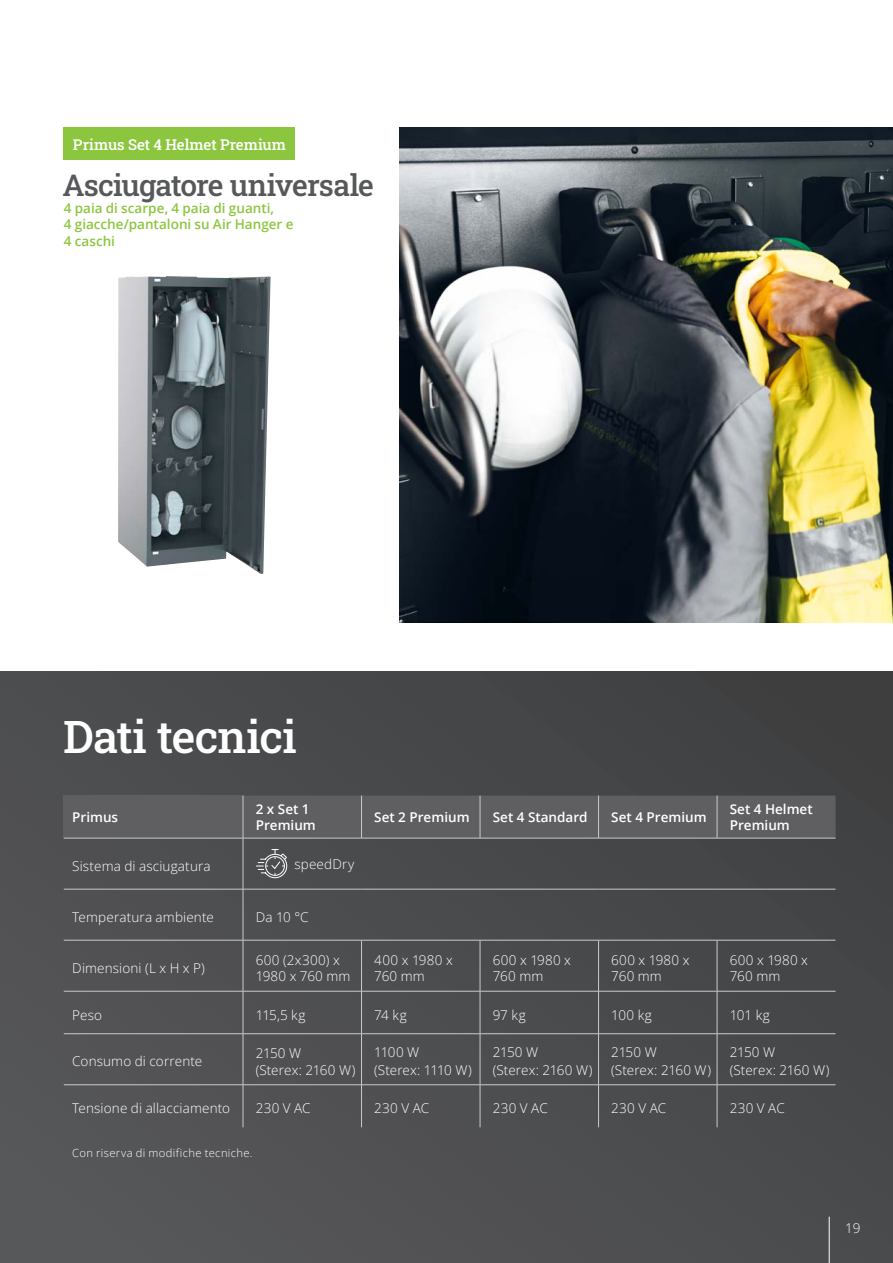
<style>
.page{position:relative;width:893px;height:1263px;background:#fff}
.page>*{position:absolute;margin:0;border:0;box-sizing:border-box;transform-origin:0 0}
.t1{font:45px "Roboto Slab";letter-spacing:-.015em;color:#fff}
.t2{font:30px "Roboto Slab";letter-spacing:-.03em;color:#57585a}
.header_box{font:15px "Roboto Slab";letter-spacing:-.005em;color:#fff}
.copy_OpenSansLight_9_11{font:13.5px/16.5px "Open Sans";letter-spacing:.01em;color:#fff}
.copy_bold_OpenSansSemiBold_9_11{font:600 13.5px/16.5px "Open Sans";color:#fff}
.t3{font:600 13.5px/16.5px "Open Sans";color:#8bc63e}
.bildunterschrift{font:11.25px "Open Sans";letter-spacing:.03em;color:#fff}
</style>
<div class="page">
<div style="left:0;top:672px;width:893px;height:591px;background:#4b4c4d"></div>
<img style="left:399px;top:128px;width:494px;height:495px">
<div style="left:64px;top:128px;width:231px;height:32px;background:#8bc63e"></div>
<img style="left:118px;top:276px;width:153px;height:298px">
<div style="left:64px;top:795px;width:179px;height:43px;background:#5f5f62"></div>
<div style="left:243px;top:795px;width:593px;height:43px;background:#5f5f62"></div>
<hr style="left:64px;top:838px;width:179px;height:1px;background:#c9cacc">
<hr style="left:243px;top:838px;width:119px;height:1px;background:#c9cacc">
<hr style="left:362px;top:838px;width:118px;height:1px;background:#c9cacc">
<hr style="left:480px;top:838px;width:119px;height:1px;background:#c9cacc">
<hr style="left:599px;top:838px;width:118px;height:1px;background:#c9cacc">
<hr style="left:717px;top:838px;width:119px;height:1px;background:#c9cacc">
<hr style="left:64px;top:889px;width:179px;height:1px;background:#c9cacc">
<hr style="left:243px;top:889px;width:119px;height:1px;background:#c9cacc">
<hr style="left:362px;top:889px;width:118px;height:1px;background:#c9cacc">
<hr style="left:480px;top:889px;width:119px;height:1px;background:#c9cacc">
<hr style="left:599px;top:889px;width:118px;height:1px;background:#c9cacc">
<hr style="left:717px;top:889px;width:119px;height:1px;background:#c9cacc">
<hr style="left:64px;top:940px;width:179px;height:1px;background:#c9cacc">
<hr style="left:243px;top:940px;width:119px;height:1px;background:#c9cacc">
<hr style="left:362px;top:940px;width:118px;height:1px;background:#c9cacc">
<hr style="left:480px;top:940px;width:119px;height:1px;background:#c9cacc">
<hr style="left:599px;top:940px;width:118px;height:1px;background:#c9cacc">
<hr style="left:717px;top:940px;width:119px;height:1px;background:#c9cacc">
<hr style="left:64px;top:991px;width:179px;height:1px;background:#c9cacc">
<hr style="left:243px;top:991px;width:119px;height:1px;background:#c9cacc">
<hr style="left:362px;top:991px;width:118px;height:1px;background:#c9cacc">
<hr style="left:480px;top:991px;width:119px;height:1px;background:#c9cacc">
<hr style="left:599px;top:991px;width:118px;height:1px;background:#c9cacc">
<hr style="left:717px;top:991px;width:119px;height:1px;background:#c9cacc">
<hr style="left:64px;top:1033px;width:179px;height:1px;background:#c9cacc">
<hr style="left:243px;top:1033px;width:119px;height:1px;background:#c9cacc">
<hr style="left:362px;top:1033px;width:118px;height:1px;background:#c9cacc">
<hr style="left:480px;top:1033px;width:119px;height:1px;background:#c9cacc">
<hr style="left:599px;top:1033px;width:118px;height:1px;background:#c9cacc">
<hr style="left:717px;top:1033px;width:119px;height:1px;background:#c9cacc">
<hr style="left:64px;top:1084px;width:179px;height:1px;background:#c9cacc">
<hr style="left:243px;top:1084px;width:119px;height:1px;background:#c9cacc">
<hr style="left:362px;top:1084px;width:118px;height:1px;background:#c9cacc">
<hr style="left:480px;top:1084px;width:119px;height:1px;background:#c9cacc">
<hr style="left:599px;top:1084px;width:118px;height:1px;background:#c9cacc">
<hr style="left:717px;top:1084px;width:119px;height:1px;background:#c9cacc">
<hr style="left:243px;top:796px;width:1px;height:42px;background:#c9cacc">
<hr style="left:361px;top:796px;width:1px;height:42px;background:#c9cacc">
<hr style="left:480px;top:796px;width:1px;height:42px;background:#c9cacc">
<hr style="left:598px;top:796px;width:1px;height:42px;background:#c9cacc">
<hr style="left:717px;top:796px;width:1px;height:42px;background:#c9cacc">
<hr style="left:243px;top:838px;width:1px;height:51px;background:#c9cacc">
<hr style="left:243px;top:889px;width:1px;height:51px;background:#c9cacc">
<hr style="left:243px;top:940px;width:1px;height:51px;background:#c9cacc">
<hr style="left:361px;top:940px;width:1px;height:51px;background:#c9cacc">
<hr style="left:480px;top:940px;width:1px;height:51px;background:#c9cacc">
<hr style="left:598px;top:940px;width:1px;height:51px;background:#c9cacc">
<hr style="left:717px;top:940px;width:1px;height:51px;background:#c9cacc">
<hr style="left:243px;top:991px;width:1px;height:42px;background:#c9cacc">
<hr style="left:361px;top:991px;width:1px;height:42px;background:#c9cacc">
<hr style="left:480px;top:991px;width:1px;height:42px;background:#c9cacc">
<hr style="left:598px;top:991px;width:1px;height:42px;background:#c9cacc">
<hr style="left:717px;top:991px;width:1px;height:42px;background:#c9cacc">
<hr style="left:243px;top:1034px;width:1px;height:50px;background:#c9cacc">
<hr style="left:361px;top:1034px;width:1px;height:50px;background:#c9cacc">
<hr style="left:480px;top:1034px;width:1px;height:50px;background:#c9cacc">
<hr style="left:598px;top:1034px;width:1px;height:50px;background:#c9cacc">
<hr style="left:717px;top:1034px;width:1px;height:50px;background:#c9cacc">
<hr style="left:243px;top:1085px;width:1px;height:42px;background:#c9cacc">
<hr style="left:361px;top:1085px;width:1px;height:42px;background:#c9cacc">
<hr style="left:480px;top:1085px;width:1px;height:42px;background:#c9cacc">
<hr style="left:598px;top:1085px;width:1px;height:42px;background:#c9cacc">
<hr style="left:717px;top:1085px;width:1px;height:42px;background:#c9cacc">
<svg style="left:256px;top:849px;width:31px;height:29px"></svg>
<hr style="left:829px;top:1217px;width:1px;height:46px;background:#fff">
<p class="header_box" style="left:73px;top:135px;width:215px">Primus Set 4 Helmet Premium</p>
<h3 class="t2" style="left:62px;top:165px;width:313px">Asciugatore universale</h3>
<h3 class="t3" style="left:64px;top:199px;width:231px">4 paia di scarpe, 4 paia di guanti,<br>4 giacche/pantaloni su Air Hanger e<br>4 caschi</h3>
<h3 class="t1" style="left:63px;top:706px;width:235px">Dati tecnici</h3>
<p class="copy_bold_OpenSansSemiBold_9_11" style="left:72px;top:808px;width:47px">Primus</p>
<p class="copy_bold_OpenSansSemiBold_9_11" style="left:256px;top:800px;width:62px">2 x Set 1<br>Premium</p>
<p class="copy_bold_OpenSansSemiBold_9_11" style="left:374px;top:808px;width:97px">Set 2 Premium</p>
<p class="copy_bold_OpenSansSemiBold_9_11" style="left:493px;top:808px;width:96px">Set 4 Standard</p>
<p class="copy_bold_OpenSansSemiBold_9_11" style="left:611px;top:808px;width:97px">Set 4 Premium</p>
<p class="copy_bold_OpenSansSemiBold_9_11" style="left:730px;top:800px;width:84px">Set 4 Helmet<br>Premium</p>
<p class="copy_OpenSansLight_9_11" style="left:72px;top:857px;width:140px">Sistema di asciugatura</p>
<p class="copy_OpenSansLight_9_11" style="left:294px;top:856px;width:62px">speedDry</p>
<p class="copy_OpenSansLight_9_11" style="left:72px;top:908px;width:143px">Temperatura ambiente</p>
<p class="copy_OpenSansLight_9_11" style="left:256px;top:908px;width:54px">Da 10 °C</p>
<p class="copy_OpenSansLight_9_11" style="left:72px;top:959px;width:134px">Dimensioni (L x H x P)</p>
<p class="copy_OpenSansLight_9_11" style="left:256px;top:951px;width:96px">600 (2x300) x<br>1980 x 760 mm</p>
<p class="copy_OpenSansLight_9_11" style="left:374px;top:951px;width:80px">400 x 1980 x</p>
<p class="copy_OpenSansLight_9_11" style="left:493px;top:951px;width:80px">600 x 1980 x</p>
<p class="copy_OpenSansLight_9_11" style="left:493px;top:968px;width:52px">760 mm</p>
<p class="copy_OpenSansLight_9_11" style="left:611px;top:951px;width:80px">600 x 1980 x</p>
<p class="copy_OpenSansLight_9_11" style="left:611px;top:968px;width:52px">760 mm</p>
<p class="copy_OpenSansLight_9_11" style="left:730px;top:951px;width:80px">600 x 1980 x</p>
<p class="copy_OpenSansLight_9_11" style="left:730px;top:968px;width:52px">760 mm</p>
<p class="copy_OpenSansLight_9_11" style="left:374px;top:968px;width:52px">760 mm</p>
<p class="copy_OpenSansLight_9_11" style="left:72px;top:1006px;width:31px">Peso</p>
<p class="copy_OpenSansLight_9_11" style="left:256px;top:1006px;width:51px">115,5 kg</p>
<p class="copy_OpenSansLight_9_11" style="left:374px;top:1006px;width:34px">74 kg</p>
<p class="copy_OpenSansLight_9_11" style="left:493px;top:1006px;width:34px">97 kg</p>
<p class="copy_OpenSansLight_9_11" style="left:611px;top:1006px;width:42px">100 kg</p>
<p class="copy_OpenSansLight_9_11" style="left:730px;top:1006px;width:42px">101 kg</p>
<p class="copy_OpenSansLight_9_11" style="left:72px;top:1053px;width:132px">Consumo di corrente</p>
<p class="copy_OpenSansLight_9_11" style="left:256px;top:1045px;width:101px">2150 W<br>(Sterex: 2160 W)</p>
<p class="copy_OpenSansLight_9_11" style="left:374px;top:1044px;width:47px">1100 W</p>
<p class="copy_OpenSansLight_9_11" style="left:493px;top:1044px;width:47px">2150 W</p>
<p class="copy_OpenSansLight_9_11" style="left:493px;top:1062px;width:101px">(Sterex: 2160 W)</p>
<p class="copy_OpenSansLight_9_11" style="left:611px;top:1044px;width:47px">2150 W</p>
<p class="copy_OpenSansLight_9_11" style="left:611px;top:1062px;width:101px">(Sterex: 2160 W)</p>
<p class="copy_OpenSansLight_9_11" style="left:730px;top:1044px;width:47px">2150 W</p>
<p class="copy_OpenSansLight_9_11" style="left:730px;top:1062px;width:101px">(Sterex: 2160 W)</p>
<p class="copy_OpenSansLight_9_11" style="left:374px;top:1062px;width:99px">(Sterex: 1110 W)</p>
<p class="copy_OpenSansLight_9_11" style="left:72px;top:1100px;width:159px">Tensione di allacciamento</p>
<p class="copy_OpenSansLight_9_11" style="left:256px;top:1100px;width:56px">230 V AC</p>
<p class="copy_OpenSansLight_9_11" style="left:374px;top:1100px;width:56px">230 V AC</p>
<p class="copy_OpenSansLight_9_11" style="left:493px;top:1100px;width:56px">230 V AC</p>
<p class="copy_OpenSansLight_9_11" style="left:611px;top:1100px;width:56px">230 V AC</p>
<p class="copy_OpenSansLight_9_11" style="left:730px;top:1100px;width:56px">230 V AC</p>
<p class="bildunterschrift" style="left:72px;top:1145px;width:182px">Con riserva di modifiche tecniche.</p>
<p class="copy_OpenSansLight_9_11" style="left:845px;top:1219px;width:17px">19</p>
</div>
